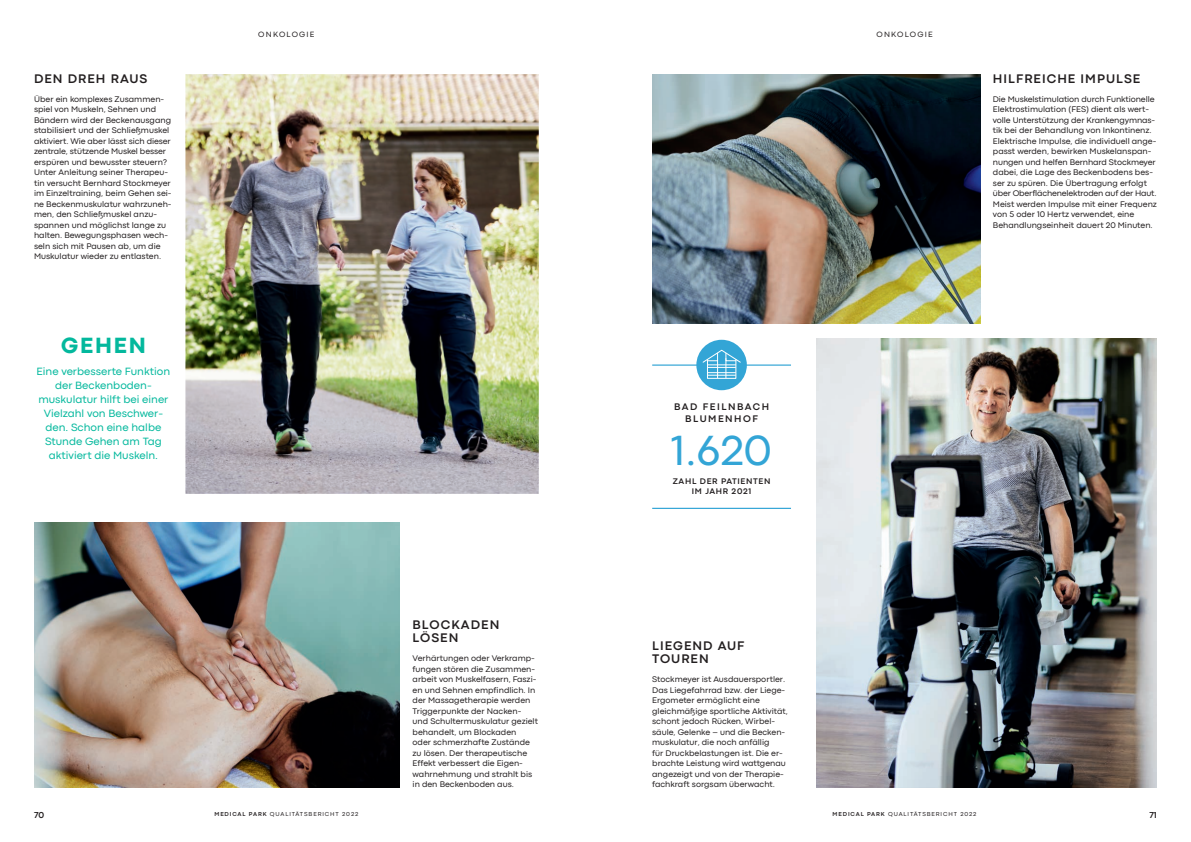
<style>
.page{position:relative;width:1191px;height:842px;background:#fff}
.page>*{position:absolute;margin:0;border:0;box-sizing:border-box;transform-origin:0 0}
.t1{font:44px "Codec Pro";color:#33a5d6}
.t2{font:800 23px "Codec Pro";letter-spacing:.08em;color:#03b89d}
.t3{font:700 13px/13px "Codec Pro";letter-spacing:.08em;color:#231f20}
.t4{font:11px/14px "Codec Pro";color:#03b89d;text-align:center}
.t5{font:700 10px/12px "Codec Pro";letter-spacing:.15em;color:#231f20;text-align:center}
.t6{font:700 9px "Codec Pro";color:#231f20}
.t7{font:8.5px/10.5px "Codec Pro";color:#231f20}
.t8{font:700 8.5px/10px "Codec Pro";letter-spacing:.08em;color:#231f20;text-align:center}
.t9{font:8px "Codec Pro";letter-spacing:.15em;color:#231f20}
.t10{font:6px "Codec Pro";letter-spacing:.15em;color:#231f20}
.s1{font-weight:700}
</style>
<div class="page">
<img style="left:816px;top:339px;width:341px;height:448px">
<img style="left:185px;top:74px;width:354px;height:420px">
<img style="left:652px;top:74px;width:328px;height:249px">
<img style="left:34px;top:522px;width:366px;height:265px">
<hr style="left:652px;top:364px;width:139px;height:2px;background:#33a5d6">
<hr style="left:652px;top:508px;width:139px;height:1px;background:#33a5d6">
<div style="left:696px;top:340px;width:51px;height:50px;background:#33a5d6;border-radius:50%"></div>
<div style="left:707px;top:359px;width:29px;height:20px;border:1px solid #fff"></div>
<svg style="left:702px;top:349px;width:39px;height:29px"></svg>
<h3 class="t3" style="left:34px;top:72px;width:115px">DEN DREH RAUS</h3>
<p class="t7" style="left:34px;top:94px;width:139px">Über ein komplexes Zusammen&shy;spiel von Muskeln, Sehnen und<br>Bändern wird der Beckenausgang stabilisiert und der Schließmuskel aktiviert. Wie aber lässt sich dieser zentrale, stützende Muskel besser erspüren und bewusster steuern?<br>Unter Anleitung seiner Therapeu&shy;tin versucht Bernhard Stockmeyer im Einzeltraining, beim Gehen sei&shy;ne Beckenmuskulatur wahrzuneh&shy;men, den Schließmuskel anzu&shy;spannen und möglichst lange zu halten. Bewegungsphasen wech&shy;seln sich mit Pausen ab, um die<br>Muskulatur wieder zu entlasten.</p>
<h2 class="t2" style="left:61px;top:331px;width:86px">GEHEN</h2>
<p class="t4" style="left:37px;top:364px;width:135px">Eine verbesserte Funktion der Beckenboden&shy;muskulatur hilft bei einer<br>Vielzahl von Beschwer&shy;den. Schon eine halbe<br>Stunde Gehen am Tag aktiviert die Muskeln.</p>
<p class="t9" style="left:258px;top:29px;width:58px">ONKOLOGIE</p>
<p class="t9" style="left:876px;top:29px;width:58px">ONKOLOGIE</p>
<h3 class="t3" style="left:993px;top:72px;width:149px">HILFREICHE IMPULSE</h3>
<p class="t7" style="left:993px;top:94px;width:165px">Die Muskelstimulation durch Funktionelle Elektrostimulation (FES) dient als wert&shy;volle Unterstützung der Krankengymnas&shy;tik bei der Behandlung von Inkontinenz.<br>Elektrische Impulse, die individuell ange&shy;passt werden, bewirken Muskelanspan&shy;nungen und helfen Bernhard Stockmeyer dabei, die Lage des Beckenbodens bes&shy;ser zu spüren. Die Übertragung erfolgt über Oberflächenelektroden auf der Haut.<br>Meist werden Impulse mit einer Frequenz von 5 oder 10 Hertz verwendet, eine Behandlungseinheit dauert 20 Minuten.</p>
<h3 class="t3" style="left:412px;top:618px;width:88px">BLOCKADEN<br>LÖSEN</h3>
<p class="t7" style="left:412px;top:653px;width:127px">Verhärtungen oder Verkramp&shy;fungen stören die Zusammen&shy;arbeit von Muskelfasern, Faszi&shy;en und Sehnen empfindlich. In der Massagetherapie werden<br>Triggerpunkte der Nacken&shy;und Schultermuskulatur gezielt behandelt, um Blockaden<br>oder schmerzhafte Zustände zu lösen. Der therapeutische<br>Effekt verbessert die Eigen&shy;wahrnehmung und strahlt bis in den Beckenboden aus.</p>
<p class="t5" style="left:674px;top:400px;width:96px">BAD FEILNBACH<br>BLUMENHOF</p>
<h1 class="t1" style="left:671px;top:424px;width:102px">1.620</h1>
<p class="t8" style="left:673px;top:476px;width:99px">ZAHL DER PATIENTEN<br>IM JAHR 2021</p>
<h3 class="t3" style="left:652px;top:639px;width:94px">LIEGEND AUF<br>TOUREN</h3>
<p class="t7" style="left:652px;top:674px;width:137px">Stockmeyer ist Ausdauersportler.<br>Das Liegefahrrad bzw. der Liege-<br>Ergometer ermöglicht eine gleichmäßige sportliche Aktivität, schont jedoch Rücken, Wirbel&shy;säule, Gelenke – und die Becken&shy;muskulatur, die noch anfällig<br>für Druckbelastungen ist. Die er&shy;brachte Leistung wird wattgenau angezeigt und von der Therapie&shy;fachkraft sorgsam überwacht.</p>
<p class="t6" style="left:34px;top:810px;width:12px">70</p>
<p class="t10" style="left:214px;top:811px;width:145px"><span class="s1">MEDICAL PARK</span> QUALITÄTSBERICHT 2022</p>
<p class="t10" style="left:832px;top:811px;width:145px"><span class="s1">MEDICAL PARK</span> QUALITÄTSBERICHT 2022</p>
<p class="t6" style="left:1149px;top:810px;width:9px">71</p>
</div>
